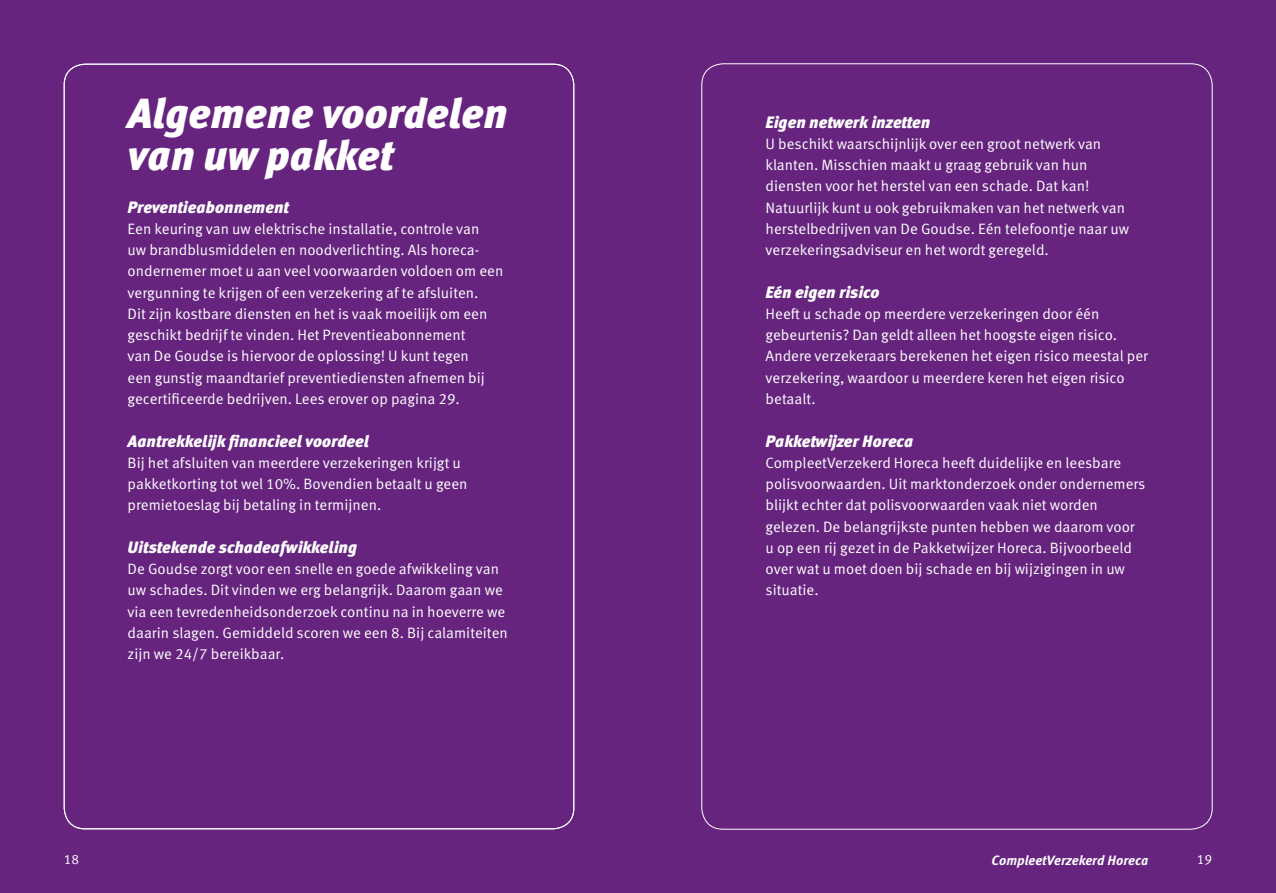
<style>
.page{position:relative;width:1276px;height:893px;background:#fff}
.page>*{position:absolute;margin:0;border:0;box-sizing:border-box;transform-origin:0 0}
.t1{font:italic 900 42px/42.5px "Meta OT";letter-spacing:-.005em;color:#fff}
.t2{font:italic 900 16.5px "Meta OT";color:#fff}
.t3{font:15px/21.3px "Meta OT Norm";color:#fff}
.t4{font:italic 700 13.5px "Meta OT";letter-spacing:-.005em;color:#fff}
.t5{font:13.5px "Meta OT Norm";color:#fff}
</style>
<div class="page">
<div style="left:0;top:0;width:638px;height:893px;background:#66247f"></div>
<div style="left:638px;top:0;width:638px;height:893px;background:#66247f"></div>
<svg style="left:63px;top:63px;width:511px;height:767px"></svg>
<h1 class="t1" style="left:128px;top:94px;width:381px">Algemene voordelen van uw pakket</h1>
<p class="t2" style="left:128px;top:197px;width:163px">Preventieabonnement</p>
<p class="t3" style="left:128px;top:218px;width:377px">Een keuring van uw elektrische installatie, controle van<br>uw brandblusmiddelen en noodverlichting. Als horeca&shy;ondernemer moet u aan veel voorwaarden voldoen om een vergunning te krijgen of een verzekering af te afsluiten.<br>Dit zijn kostbare diensten en het is vaak moeilijk om een geschikt bedrijf te vinden. Het Preventieabonnement<br>van De Goudse is hiervoor de oplossing! U kunt tegen<br>een gunstig maandtarief preventiediensten afnemen bij gecertificeerde bedrijven. Lees erover op pagina 29.</p>
<p class="t2" style="left:128px;top:431px;width:243px">Aantrekkelijk financieel voordeel</p>
<p class="t3" style="left:128px;top:452px;width:341px">Bij het afsluiten van meerdere verzekeringen krijgt u pakketkorting tot wel 10%. Bovendien betaalt u geen premietoeslag bij betaling in termijnen.</p>
<p class="t2" style="left:128px;top:537px;width:231px">Uitstekende schadeafwikkeling</p>
<p class="t3" style="left:128px;top:558px;width:382px">De Goudse zorgt voor een snelle en goede afwikkeling van uw schades. Dit vinden we erg belangrijk. Daarom gaan we via een tevredenheidsonderzoek continu na in hoeverre we daarin slagen. Gemiddeld scoren we een 8. Bij calamiteiten zijn we 24/7 bereikbaar.</p>
<p class="t2" style="left:765px;top:112px;width:166px">Eigen netwerk inzetten</p>
<p class="t3" style="left:765px;top:133px;width:365px">U beschikt waarschijnlijk over een groot netwerk van klanten. Misschien maakt u graag gebruik van hun diensten voor het herstel van een schade. Dat kan!<br>Natuurlijk kunt u ook gebruikmaken van het netwerk van herstelbedrijven van De Goudse. Eén telefoontje naar uw verzekeringsadviseur en het wordt geregeld.</p>
<p class="t2" style="left:765px;top:282px;width:115px">Eén eigen risico</p>
<p class="t3" style="left:765px;top:303px;width:384px">Heeft u schade op meerdere verzekeringen door één gebeurtenis? Dan geldt alleen het hoogste eigen risico.<br>Andere verzekeraars berekenen het eigen risico meestal per verzekering, waardoor u meerdere keren het eigen risico betaalt.</p>
<p class="t2" style="left:765px;top:431px;width:149px">Pakketwijzer Horeca</p>
<p class="t3" style="left:765px;top:452px;width:381px">CompleetVerzekerd Horeca heeft duidelijke en leesbare polisvoorwaarden. Uit marktonderzoek onder ondernemers blijkt echter dat polisvoorwaarden vaak niet worden gelezen. De belangrijkste punten hebben we daarom voor u op een rij gezet in de Pakketwijzer Horeca. Bijvoorbeeld over wat u moet doen bij schade en bij wijzigingen in uw situatie.</p>
<p class="t5" style="left:64px;top:852px;width:17px">18</p>
<p class="t4" style="left:991px;top:852px;width:158px">CompleetVerzekerd Horeca</p>
<p class="t5" style="left:1196px;top:852px;width:17px">19</p>
</div>
